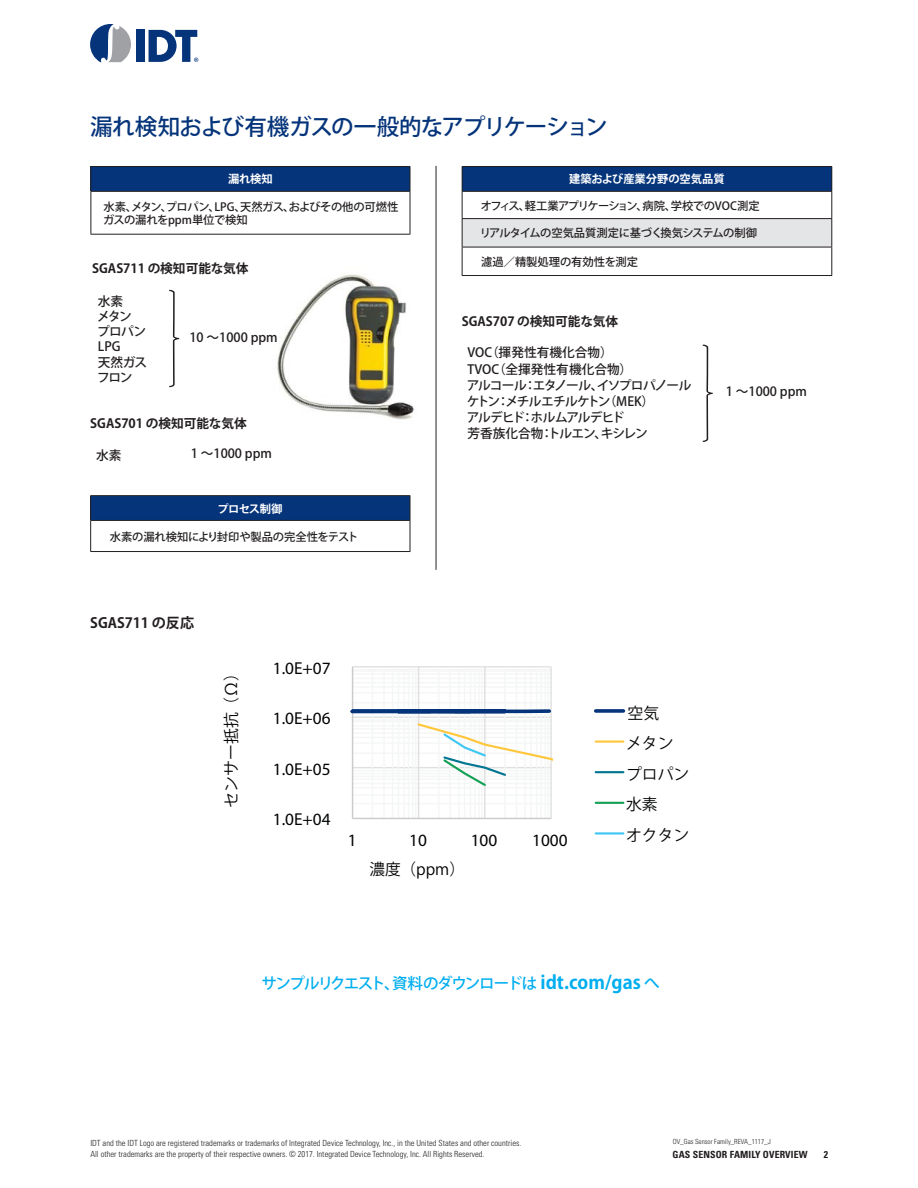
<style>
.page{position:relative;width:918px;height:1188px;background:#fff}
.page>*{position:absolute;margin:0;border:0;box-sizing:border-box;transform-origin:0 0}
.t1{font:22.65px "Koz Go Pro Medium 90 msp RKSJ H";letter-spacing:-.045em;color:#05347a}
.t2{font:condensed 17.25px "Univers";color:#020303}
.t3{font:15.9px/30.6px "Koz Go Pr 6 N Regular 90 msp RKSJ H";color:#020303}
.t4{font:15.45px "Koz Go Pro Medium 90 msp RKSJ H";letter-spacing:-.09em;color:#00aeef}
.t5{font:14.1px "Koz Go Pro Bold 90 msp RKSJ H";color:#231f20}
.t6{font:12.75px/16.2px "Koz Go Pro Medium 90 msp RKSJ H";letter-spacing:-.04em;color:#231f20}
.t7{font:12.75px "Koz Go Pro Bold 90 msp RKSJ H";color:#231f20}
.t8{font:12.75px "Koz Go Pro Medium 90 msp RKSJ H";letter-spacing:-.02em;color:#231f20}
.t9{font:12.75px/15.3px "Koz Go Pro Medium 90 msp RKSJ H";letter-spacing:-.05em;color:#231f20}
.t10{font:12.75px "Koz Go Pro Medium 90 msp RKSJ H";color:#231f20}
.t11{font:11.25px/13.5px "Koz Go Pro Medium 90 msp RKSJ H";letter-spacing:-.01em;color:#231f20}
.t12{font:11.25px "Koz Go Pro Medium 90 msp RKSJ H";letter-spacing:-.055em;color:#231f20}
.t13{font:11.25px "Koz Go Pro Medium 90 msp RKSJ H";letter-spacing:-.05em;color:#231f20}
.t14{font:11.25px "Koz Go Pro Bold 90 msp RKSJ H";letter-spacing:-.01em;color:#fff}
.t15{font:700 condensed 9.9px "Univers";letter-spacing:.01em;color:#231f20}
.t16{font:300 condensed 8.4px/11.2px "Univers";color:#231f20}
.t17{font:300 condensed 7.05px "Univers";color:#231f20}
.s1{font-family:"Koz Go Pro Bold 90 msp RKSJ H";font-size:18.3px}
</style>
<div class="page">
<div style="left:136px;top:30px;width:8px;height:32px;background:#05347a"></div>
<svg style="left:90px;top:24px;width:41px;height:38px"></svg>
<svg style="left:149px;top:30px;width:49px;height:32px"></svg>
<img style="left:277px;top:274px;width:137px;height:146px">
<hr style="left:352px;top:803px;width:199px;height:1px;background:#f5f6f6">
<hr style="left:352px;top:794px;width:199px;height:2px;background:#f5f6f6">
<hr style="left:352px;top:787px;width:199px;height:2px;background:#f5f6f6">
<hr style="left:352px;top:783px;width:199px;height:1px;background:#f5f6f6">
<hr style="left:352px;top:778px;width:199px;height:2px;background:#f5f6f6">
<hr style="left:352px;top:776px;width:199px;height:1px;background:#f5f6f6">
<hr style="left:352px;top:773px;width:199px;height:1px;background:#f5f6f6">
<hr style="left:352px;top:770px;width:199px;height:1px;background:#f5f6f6">
<hr style="left:352px;top:753px;width:199px;height:1px;background:#f5f6f6">
<hr style="left:352px;top:742px;width:199px;height:2px;background:#f5f6f6">
<hr style="left:352px;top:737px;width:199px;height:1px;background:#f5f6f6">
<hr style="left:352px;top:732px;width:199px;height:2px;background:#f5f6f6">
<hr style="left:352px;top:728px;width:199px;height:1px;background:#f5f6f6">
<hr style="left:352px;top:725px;width:199px;height:2px;background:#f5f6f6">
<hr style="left:352px;top:721px;width:199px;height:1px;background:#f5f6f6">
<hr style="left:352px;top:719px;width:199px;height:2px;background:#f5f6f6">
<hr style="left:352px;top:702px;width:199px;height:2px;background:#f5f6f6">
<hr style="left:352px;top:692px;width:199px;height:1px;background:#f5f6f6">
<hr style="left:352px;top:686px;width:199px;height:2px;background:#f5f6f6">
<hr style="left:352px;top:682px;width:199px;height:1px;background:#f5f6f6">
<hr style="left:352px;top:678px;width:199px;height:1px;background:#f5f6f6">
<hr style="left:352px;top:673px;width:199px;height:2px;background:#f5f6f6">
<hr style="left:352px;top:670px;width:199px;height:2px;background:#f5f6f6">
<hr style="left:352px;top:669px;width:199px;height:1px;background:#f5f6f6">
<hr style="left:352px;top:767px;width:199px;height:1px;background:#e0e0e0">
<hr style="left:352px;top:717px;width:199px;height:1px;background:#e0e0e0">
<hr style="left:352px;top:666px;width:199px;height:2px;background:#e0e0e0">
<hr style="left:372px;top:667px;width:1px;height:151px;background:#f5f6f6">
<hr style="left:383px;top:667px;width:2px;height:151px;background:#f5f6f6">
<hr style="left:392px;top:667px;width:1px;height:151px;background:#f5f6f6">
<hr style="left:398px;top:667px;width:1px;height:151px;background:#f5f6f6">
<hr style="left:403px;top:667px;width:2px;height:151px;background:#f5f6f6">
<hr style="left:408px;top:667px;width:1px;height:151px;background:#f5f6f6">
<hr style="left:412px;top:667px;width:2px;height:151px;background:#f5f6f6">
<hr style="left:415px;top:667px;width:1px;height:151px;background:#f5f6f6">
<hr style="left:438px;top:667px;width:1px;height:151px;background:#f5f6f6">
<hr style="left:450px;top:667px;width:1px;height:151px;background:#f5f6f6">
<hr style="left:458px;top:667px;width:2px;height:151px;background:#f5f6f6">
<hr style="left:464px;top:667px;width:1px;height:151px;background:#f5f6f6">
<hr style="left:470px;top:667px;width:1px;height:151px;background:#f5f6f6">
<hr style="left:474px;top:667px;width:1px;height:151px;background:#f5f6f6">
<hr style="left:478px;top:667px;width:2px;height:151px;background:#f5f6f6">
<hr style="left:481px;top:667px;width:2px;height:151px;background:#f5f6f6">
<hr style="left:504px;top:667px;width:2px;height:151px;background:#f5f6f6">
<hr style="left:516px;top:667px;width:1px;height:151px;background:#f5f6f6">
<hr style="left:524px;top:667px;width:2px;height:151px;background:#f5f6f6">
<hr style="left:530px;top:667px;width:2px;height:151px;background:#f5f6f6">
<hr style="left:536px;top:667px;width:1px;height:151px;background:#f5f6f6">
<hr style="left:540px;top:667px;width:2px;height:151px;background:#f5f6f6">
<hr style="left:545px;top:667px;width:1px;height:151px;background:#f5f6f6">
<hr style="left:547px;top:667px;width:2px;height:151px;background:#f5f6f6">
<hr style="left:418px;top:667px;width:1px;height:151px;background:#e0e0e0">
<hr style="left:484px;top:667px;width:2px;height:151px;background:#e0e0e0">
<hr style="left:550px;top:667px;width:2px;height:151px;background:#e0e0e0">
<hr style="left:352px;top:667px;width:1px;height:151px;background:#cbcbca">
<hr style="left:353px;top:818px;width:198px;height:1px;background:#cbcbca">
<svg style="left:435px;top:707px;width:116px;height:8px"></svg>
<hr style="left:352px;top:710px;width:153px;height:3px;background:#05347a">
<svg style="left:416px;top:722px;width:136px;height:67px"></svg>
<svg style="left:596px;top:709px;width:27px;height:4px"></svg>
<hr style="left:596px;top:740px;width:27px;height:3px;background:#ffc739">
<hr style="left:596px;top:771px;width:27px;height:2px;background:#017592">
<hr style="left:596px;top:802px;width:27px;height:2px;background:#13a156">
<hr style="left:596px;top:832px;width:27px;height:3px;background:#3ec7f3">
<div style="left:91px;top:167px;width:319px;height:24px;background:#05347a"></div>
<hr style="left:91px;top:166px;width:319px;height:1px;background:#231f20">
<svg style="left:91px;top:167px;width:1px;height:24px"></svg>
<hr style="left:91px;top:192px;width:1px;height:42px;background:#231f20">
<hr style="left:91px;top:191px;width:319px;height:1px;background:#231f20">
<hr style="left:410px;top:192px;width:1px;height:42px;background:#231f20">
<hr style="left:91px;top:234px;width:319px;height:1px;background:#231f20">
<svg style="left:410px;top:167px;width:1px;height:24px"></svg>
<div style="left:91px;top:496px;width:319px;height:24px;background:#05347a"></div>
<hr style="left:90px;top:495px;width:320px;height:1px;background:#231f20">
<svg style="left:90px;top:496px;width:1px;height:24px"></svg>
<hr style="left:90px;top:521px;width:1px;height:30px;background:#231f20">
<hr style="left:90px;top:520px;width:320px;height:1px;background:#231f20">
<hr style="left:410px;top:521px;width:1px;height:30px;background:#231f20">
<hr style="left:90px;top:551px;width:320px;height:1px;background:#231f20">
<svg style="left:410px;top:496px;width:1px;height:24px"></svg>
<div style="left:462px;top:167px;width:370px;height:24px;background:#05347a"></div>
<div style="left:462px;top:219px;width:370px;height:28px;background:#e4e5e6"></div>
<hr style="left:462px;top:166px;width:370px;height:1px;background:#231f20">
<hr style="left:462px;top:191px;width:370px;height:1px;background:#231f20">
<hr style="left:462px;top:218px;width:370px;height:1px;background:#231f20">
<hr style="left:462px;top:247px;width:370px;height:1px;background:#231f20">
<svg style="left:462px;top:167px;width:1px;height:108px"></svg>
<hr style="left:462px;top:275px;width:370px;height:1px;background:#231f20">
<svg style="left:831px;top:167px;width:1px;height:108px"></svg>
<hr style="left:436px;top:166px;width:1px;height:404px;background:#231f20">
<svg style="left:169px;top:290px;width:10px;height:97px"></svg>
<svg style="left:703px;top:345px;width:10px;height:97px"></svg>
<h1 class="t1" style="left:90px;top:118px;width:519px">漏れ検知および有機ガスの一般的なアプリケーション</h1>
<h3 class="t14" style="left:228px;top:175px;width:46px">漏れ検知</h3>
<h3 class="t11" style="left:103px;top:201px;width:297px">水素、メタン、プロパン、LPG、天然ガス、およびその他の可燃性ガスの漏れをppm単位で検知</h3>
<h3 class="t7" style="left:92px;top:264px;width:158px">SGAS711 の検知可能な気体</h3>
<h3 class="t9" style="left:97px;top:295px;width:52px">水素<br>メタンプロパン<br>LPG<br>天然ガスフロン</h3>
<h3 class="t10" style="left:189px;top:332px;width:90px">10 ～1000 ppm</h3>
<h3 class="t7" style="left:90px;top:418px;width:158px">SGAS701 の検知可能な気体</h3>
<h3 class="t8" style="left:96px;top:451px;width:27px">水素</h3>
<h3 class="t8" style="left:191px;top:448px;width:83px">1 ～1000 ppm</h3>
<h3 class="t14" style="left:218px;top:504px;width:66px">プロセス制御</h3>
<h3 class="t11" style="left:110px;top:531px;width:250px">水素の漏れ検知により封印や製品の完全性をテスト</h3>
<h3 class="t5" style="left:90px;top:618px;width:105px">SGAS711 の反応</h3>
<h2 class="t2" style="left:273px;top:661px;width:59px">1.0E+07</h2>
<h3 class="t14" style="left:569px;top:175px;width:157px">建築および産業分野の空気品質</h3>
<h3 class="t12" style="left:481px;top:201px;width:280px">オフィス、軽工業アプリケーション、病院、学校でのVOC測定</h3>
<h3 class="t13" style="left:480px;top:229px;width:279px">リアルタイムの空気品質測定に基づく換気システムの制御</h3>
<h3 class="t11" style="left:481px;top:256px;width:158px">濾過／精製処理の有効性を測定</h3>
<h3 class="t7" style="left:462px;top:317px;width:158px">SGAS707 の検知可能な気体</h3>
<h3 class="t6" style="left:467px;top:346px;width:226px">VOC（揮発性有機化合物）<br>TVOC（全揮発性有機化合物）<br>アルコール：エタノール、イソプロパノールケトン：メチルエチルケトン（MEK）<br>アルデヒド：ホルムアルデヒド<br>芳香族化合物：トルエン、キシレン</h3>
<h3 class="t8" style="left:726px;top:387px;width:83px">1 ～1000 ppm</h3>
<h3 class="t3" style="left:218px;top:808px;width:144px;rotate:-90deg">センサー抵抗（Ω）</h3>
<h2 class="t2" style="left:273px;top:712px;width:59px">1.0E+06</h2>
<h2 class="t2" style="left:273px;top:762px;width:59px">1.0E+05</h2>
<h2 class="t2" style="left:273px;top:813px;width:59px">1.0E+04</h2>
<h2 class="t2" style="left:348px;top:834px;width:10px">1</h2>
<h2 class="t2" style="left:409px;top:834px;width:19px">10</h2>
<h2 class="t2" style="left:471px;top:834px;width:28px">100</h2>
<h2 class="t2" style="left:532px;top:834px;width:37px">1000</h2>
<h3 class="t3" style="left:369px;top:856px;width:97px">濃度（ppm）</h3>
<h3 class="t3" style="left:626px;top:699px;width:65px">空気<br>メタンプロパン水素<br>オクタン</h3>
<h3 class="t4" style="left:261px;top:978px;width:400px">サンプルリクエスト、資料のダウンロードは <span class="s1">idt.com/gas</span> へ</h3>
<p class="t16" style="left:90px;top:1138px;width:432px">IDT and the IDT Logo are registered trademarks or trademarks of Integrated Device Technology, Inc., in the United States and other countries.<br>All other trademarks are the property of their respective owners. © 2017. Integrated Device Technology, Inc. All Rights Reserved.</p>
<p class="t17" style="left:673px;top:1139px;width:100px">OV_Gas Sensor Family_REVA_1117_J</p>
<p class="t15" style="left:673px;top:1151px;width:136px">GAS SENSOR FAMILY OVERVIEW</p>
<p class="t15" style="left:824px;top:1151px;width:6px">2</p>
</div>
